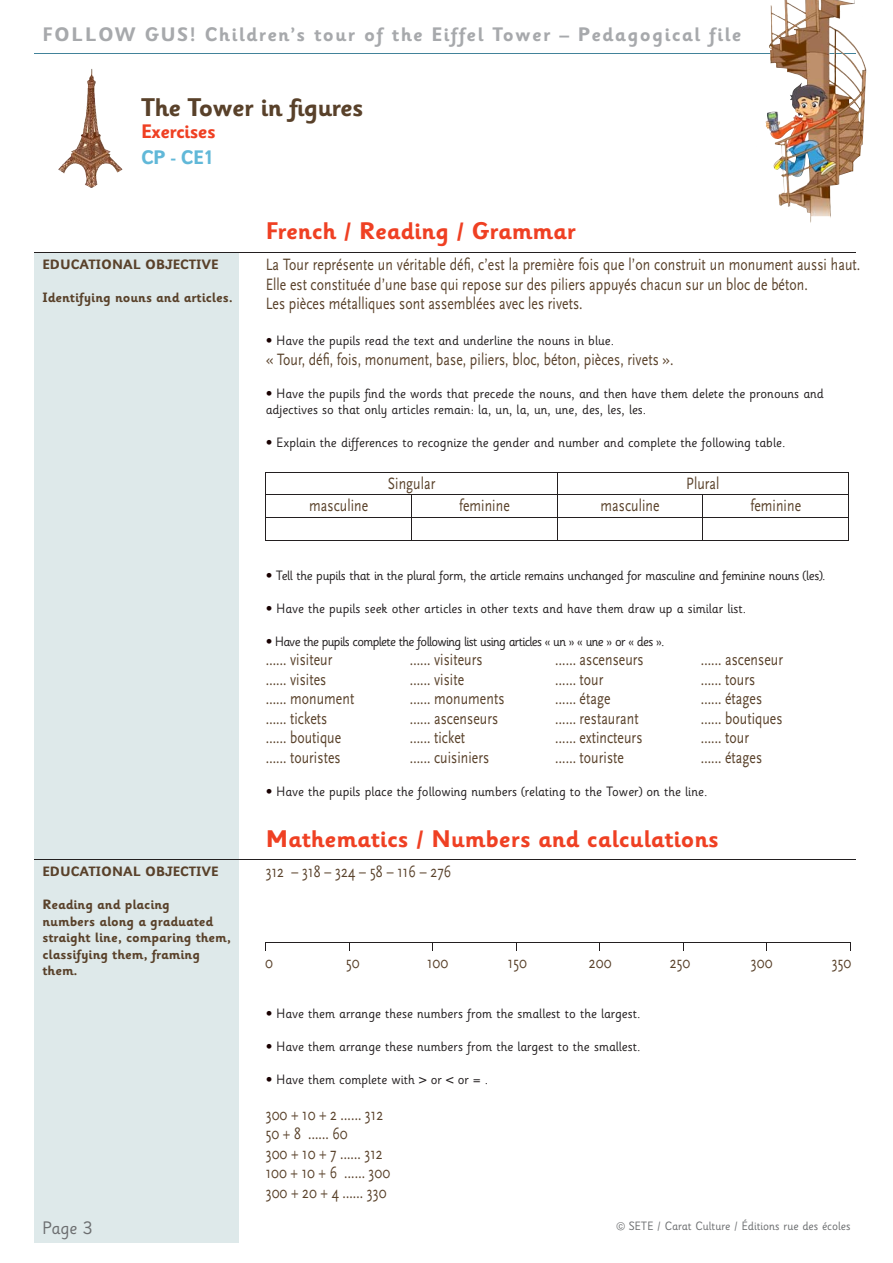
<style>
.page{position:relative;width:893px;height:1263px;background:#fff}
.page>*{position:absolute;margin:0;border:0;box-sizing:border-box;transform-origin:0 0}
.t1{font:700 25.5px "Sassoon Infant";letter-spacing:-.025em;color:#59412a}
.t2{font:700 24px "Sassoon Infant";color:#ef4023}
.t3{font:700 19.5px "Sassoon Infant";letter-spacing:.07em;color:#a7a9ac}
.t4{font:700 19.5px "Sassoon Infant";letter-spacing:-.025em;color:#ef4023}
.t5{font:700 19.5px "Sassoon Infant";color:#61b8d8}
.t6{font:18px "Sassoon Infant";color:#6c6e70}
.t7{font:17.1px/19.5px "Scala Sans";letter-spacing:.005em;color:#59412a;scale:.8 1}
.t8{font:13.5px/16.5px "Sassoon Infant";color:#231f20}
.t9{font:700 13.5px/16.5px "Sassoon Infant";color:#59412a}
.t10{font:13.5px "Sassoon Infant";letter-spacing:-.025em;color:#231f20}
.t11{font:13.5px "Sassoon Infant";letter-spacing:-.05em;color:#231f20}
.t12{font:12px "Sassoon Infant";color:#6c6e70}
.s1{font-family:"Helvetica";font-weight:900;font-stretch:extra-condensed;color:#180001}
</style>
<div class="page">
<div style="left:34px;top:252px;width:205px;height:990px;background:#dee9ea"></div>
<hr style="left:34px;top:252px;width:822px;height:1px;background:#231f20">
<hr style="left:34px;top:859px;width:822px;height:1px;background:#231f20">
<hr style="left:34px;top:53px;width:822px;height:1px;background:#42839a">
<img style="left:85px;top:69px;width:38px;height:119px">
<hr style="left:266px;top:472px;width:146px;height:1px;background:#231f20">
<hr style="left:412px;top:472px;width:291px;height:1px;background:#231f20">
<hr style="left:703px;top:472px;width:146px;height:1px;background:#231f20">
<hr style="left:266px;top:494px;width:146px;height:1px;background:#231f20">
<hr style="left:412px;top:494px;width:145px;height:1px;background:#231f20">
<hr style="left:557px;top:494px;width:146px;height:1px;background:#231f20">
<hr style="left:703px;top:494px;width:146px;height:1px;background:#231f20">
<hr style="left:266px;top:517px;width:146px;height:1px;background:#231f20">
<hr style="left:412px;top:517px;width:145px;height:1px;background:#231f20">
<svg style="left:411px;top:495px;width:1px;height:46px"></svg>
<hr style="left:557px;top:517px;width:146px;height:1px;background:#231f20">
<svg style="left:557px;top:473px;width:1px;height:68px"></svg>
<hr style="left:703px;top:517px;width:146px;height:1px;background:#231f20">
<svg style="left:848px;top:473px;width:1px;height:68px"></svg>
<hr style="left:266px;top:541px;width:583px;height:1px;background:#231f20">
<hr style="left:266px;top:942px;width:584px;height:1px;background:#231f20">
<img style="left:765px;top:0;width:102px;height:223px">
<p class="t3" style="left:42px;top:27px;width:700px">FOLLOW GUS! Children’s tour of the Eiffel Tower – Pedagogical file</p>
<h1 class="t1" style="left:141px;top:98px;width:224px">The Tower in figures</h1>
<p class="t4" style="left:141px;top:124px;width:76px">Exercises</p>
<p class="t5" style="left:141px;top:150px;width:74px">CP - CE1</p>
<p class="t9" style="left:42px;top:258px;width:178px">EDUCATIONAL OBJECTIVE</p>
<p class="t9" style="left:42px;top:291px;width:192px">Identifying nouns and articles.</p>
<p class="t9" style="left:42px;top:865px;width:178px">EDUCATIONAL OBJECTIVE</p>
<p class="t9" style="left:42px;top:898px;width:190px">Reading and placing<br>numbers along a graduated straight line, comparing them, classifying them, framing them.</p>
<p class="t6" style="left:42px;top:1221px;width:52px">Page 3</p>
<h2 class="t2" style="left:266px;top:222px;width:312px">French / Reading / Grammar</h2>
<p class="t7" style="left:266px;top:256px;width:745px">La Tour représente un véritable défi, c’est la première fois que l’on construit un monument aussi haut.<br>Elle est constituée d’une base qui repose sur des piliers appuyés chacun sur un bloc de béton.<br>Les pièces métalliques sont assemblées avec les rivets.</p>
<p class="t8" style="left:266px;top:334px;width:350px"><span class="s1">•</span> Have the pupils read the text and underline the nouns in blue.</p>
<p class="t7" style="left:266px;top:350px;width:511px">« Tour, défi, fois, monument, base, piliers, bloc, béton, pièces, rivets ».</p>
<p class="t8" style="left:266px;top:387px;width:560px"><span class="s1">•</span> Have the pupils find the words that precede the nouns, and then have them delete the pronouns and adjectives so that only articles remain: la, un, la, un, une, des, les, les.</p>
<p class="t8" style="left:266px;top:436px;width:521px"><span class="s1">•</span> Explain the differences to recognize the gender and number and complete the following table.</p>
<p class="t7" style="left:388px;top:474px;width:61px">Singular</p>
<p class="t7" style="left:686px;top:474px;width:43px">Plural</p>
<p class="t7" style="left:309px;top:497px;width:75px">masculine</p>
<p class="t7" style="left:459px;top:497px;width:65px">feminine</p>
<p class="t7" style="left:600px;top:497px;width:75px">masculine</p>
<p class="t7" style="left:750px;top:497px;width:65px">feminine</p>
<p class="t10" style="left:266px;top:570px;width:561px"><span class="s1">•</span> Tell the pupils that in the plural form, the article remains unchanged for masculine and feminine nouns (les).</p>
<p class="t8" style="left:266px;top:602px;width:482px"><span class="s1">•</span> Have the pupils seek other articles in other texts and have them draw up a similar list.</p>
<p class="t11" style="left:266px;top:636px;width:400px"><span class="s1">•</span> Have the pupils complete the following list using articles « un » « une » or « des ».</p>
<p class="t7" style="left:266px;top:651px;width:85px">…… visiteur</p>
<p class="t7" style="left:410px;top:651px;width:93px">…… visiteurs</p>
<p class="t7" style="left:555px;top:651px;width:112px">…… ascenseurs</p>
<p class="t7" style="left:701px;top:651px;width:104px">…… ascenseur</p>
<p class="t7" style="left:266px;top:670px;width:77px">…… visites</p>
<p class="t7" style="left:410px;top:670px;width:70px">…… visite</p>
<p class="t7" style="left:555px;top:670px;width:62px">…… tour</p>
<p class="t7" style="left:701px;top:670px;width:69px">…… tours</p>
<p class="t7" style="left:266px;top:690px;width:112px">…… monument</p>
<p class="t7" style="left:410px;top:690px;width:120px">…… monuments</p>
<p class="t7" style="left:555px;top:690px;width:71px">…… étage</p>
<p class="t7" style="left:701px;top:690px;width:78px">…… étages</p>
<p class="t7" style="left:266px;top:709px;width:78px">…… tickets</p>
<p class="t7" style="left:410px;top:709px;width:112px">…… ascenseurs</p>
<p class="t7" style="left:555px;top:709px;width:106px">…… restaurant</p>
<p class="t7" style="left:701px;top:709px;width:104px">…… boutiques</p>
<p class="t7" style="left:266px;top:729px;width:96px">…… boutique</p>
<p class="t7" style="left:410px;top:729px;width:71px">…… ticket</p>
<p class="t7" style="left:555px;top:729px;width:110px">…… extincteurs</p>
<p class="t7" style="left:701px;top:729px;width:62px">…… tour</p>
<p class="t7" style="left:266px;top:748px;width:95px">…… touristes</p>
<p class="t7" style="left:410px;top:748px;width:101px">…… cuisiniers</p>
<p class="t7" style="left:555px;top:748px;width:87px">…… touriste</p>
<p class="t7" style="left:701px;top:748px;width:78px">…… étages</p>
<p class="t8" style="left:266px;top:785px;width:443px"><span class="s1">•</span> Have the pupils place the following numbers (relating to the Tower) on the line.</p>
<h2 class="t2" style="left:266px;top:830px;width:455px">Mathematics / Numbers and calculations</h2>
<p class="t7" style="left:266px;top:863px;width:233px">312 – 318 – 324 – 58 – 116 – 276</p>
<p class="t7" style="left:265px;top:954px;width:11px">0</p>
<p class="t7" style="left:346px;top:954px;width:18px">50</p>
<p class="t7" style="left:427px;top:954px;width:28px">100</p>
<p class="t7" style="left:508px;top:954px;width:25px">150</p>
<p class="t7" style="left:589px;top:954px;width:30px">200</p>
<p class="t7" style="left:670px;top:954px;width:27px">250</p>
<p class="t7" style="left:751px;top:954px;width:29px">300</p>
<p class="t7" style="left:832px;top:954px;width:26px">350</p>
<p class="t8" style="left:266px;top:1006px;width:376px"><span class="s1">•</span> Have them arrange these numbers from the smallest to the largest.</p>
<p class="t8" style="left:266px;top:1039px;width:376px"><span class="s1">•</span> Have them arrange these numbers from the largest to the smallest.</p>
<p class="t8" style="left:266px;top:1072px;width:224px"><span class="s1">•</span> Have them complete with &gt; or &lt; or = .</p>
<p class="t7" style="left:266px;top:1105px;width:157px">300 + 10 + 2 …… 312<br>50 + 8 …… 60<br>300 + 10 + 7 …… 312<br>100 + 10 + 6 …… 300<br>300 + 20 + 4 …… 330</p>
<p class="t12" style="left:616px;top:1221px;width:236px">© SETE / Carat Culture / Éditions rue des écoles</p>
</div>
